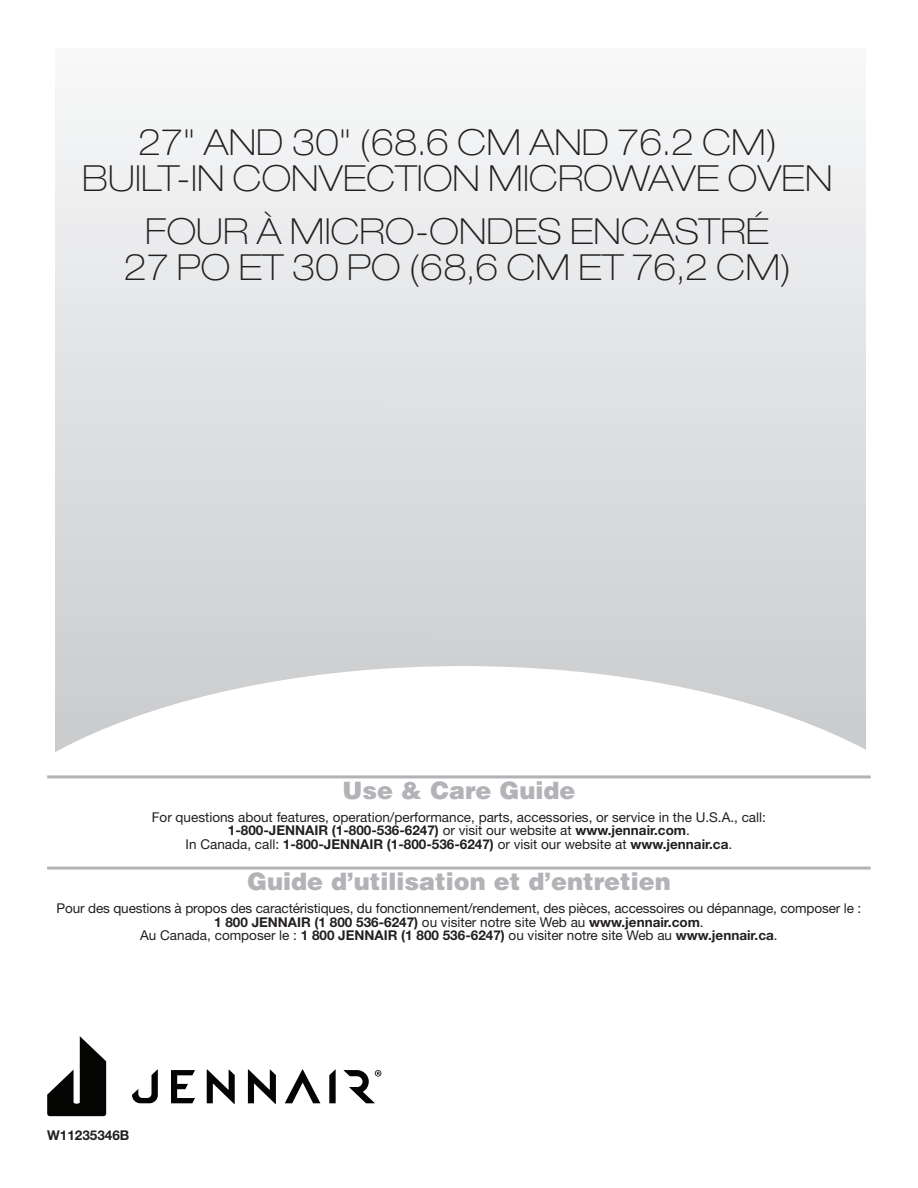
<style>
.page{position:relative;width:918px;height:1188px;background:#fff}
.page>*{position:absolute;margin:0;border:0;box-sizing:border-box;transform-origin:0 0}
.Cover_Heading_1{font:100 expanded 36px/36px "Helvetica Neue LT Std";letter-spacing:.005em;color:#231f20;text-align:center}
.Cover_Heading_2{font:900 24px "Helvetica";color:#b2b3b7}
.Body_Centered{font:13.5px/13.8px "Helvetica Neue LT Std";letter-spacing:-.005em;color:#231f20;text-align:center}
.Part_Number{font:700 13.5px "Helvetica Neue LT Std";color:#231f20}
.s1{font-weight:700}
</style>
<div class="page">
<svg style="left:55px;top:666px;width:810px;height:451px"></svg>
<hr style="left:47px;top:775px;width:824px;height:3px;background:#b2b3b7">
<hr style="left:47px;top:867px;width:824px;height:3px;background:#b2b3b7">
<svg style="left:171px;top:1070px;width:24px;height:33px"></svg>
<svg style="left:248px;top:1069px;width:28px;height:35px"></svg>
<svg style="left:285px;top:1069px;width:35px;height:34px"></svg>
<svg style="left:329px;top:1069px;width:7px;height:34px"></svg>
<svg style="left:207px;top:1069px;width:28px;height:35px"></svg>
<svg style="left:132px;top:1069px;width:26px;height:34px"></svg>
<svg style="left:47px;top:1036px;width:59px;height:80px"></svg>
<svg style="left:344px;top:1070px;width:37px;height:33px"></svg>
<p class="Cover_Heading_1" style="left:82px;top:124px;width:752px">27" AND 30" (68.6 CM AND 76.2 CM)<br>BUILT-IN CONVECTION MICROWAVE OVEN</p>
<p class="Cover_Heading_1" style="left:124px;top:213px;width:669px">FOUR À MICRO-ONDES ENCASTRÉ<br>27 PO ET 30 PO (68,6 CM ET 76,2 CM)</p>
<p class="Cover_Heading_2" style="left:342px;top:774px;width:234px">Use &amp; Care Guide</p>
<p class="Body_Centered" style="left:152px;top:810px;width:616px">For questions about features, operation/performance, parts, accessories, or service in the U.S.A., call:<br><span class="s1">1-800-JENNAIR (1-800-536-6247)</span> or visit our website at <span class="s1">www.jennair.com</span>.<br>In Canada, call: <span class="s1">1-800-JENNAIR (1-800-536-6247)</span> or visit our website at <span class="s1">www.jennair.ca</span>.</p>
<p class="Cover_Heading_2" style="left:247px;top:866px;width:425px">Guide d’utilisation et d’entretien</p>
<p class="Body_Centered" style="left:57px;top:901px;width:806px">Pour des questions à propos des caractéristiques, du fonctionnement/rendement, des pièces, accessoires ou dépannage, composer le :<br><span class="s1">1 800 JENNAIR (1 800 536-6247)</span> ou visiter notre site Web au <span class="s1">www.jennair.com</span>.<br>Au Canada, composer le : <span class="s1">1 800 JENNAIR (1 800 536-6247)</span> ou visiter notre site Web au <span class="s1">www.jennair.ca</span>.</p>
<p class="Part_Number" style="left:47px;top:1127px;width:84px">W11235346B</p>
</div>
